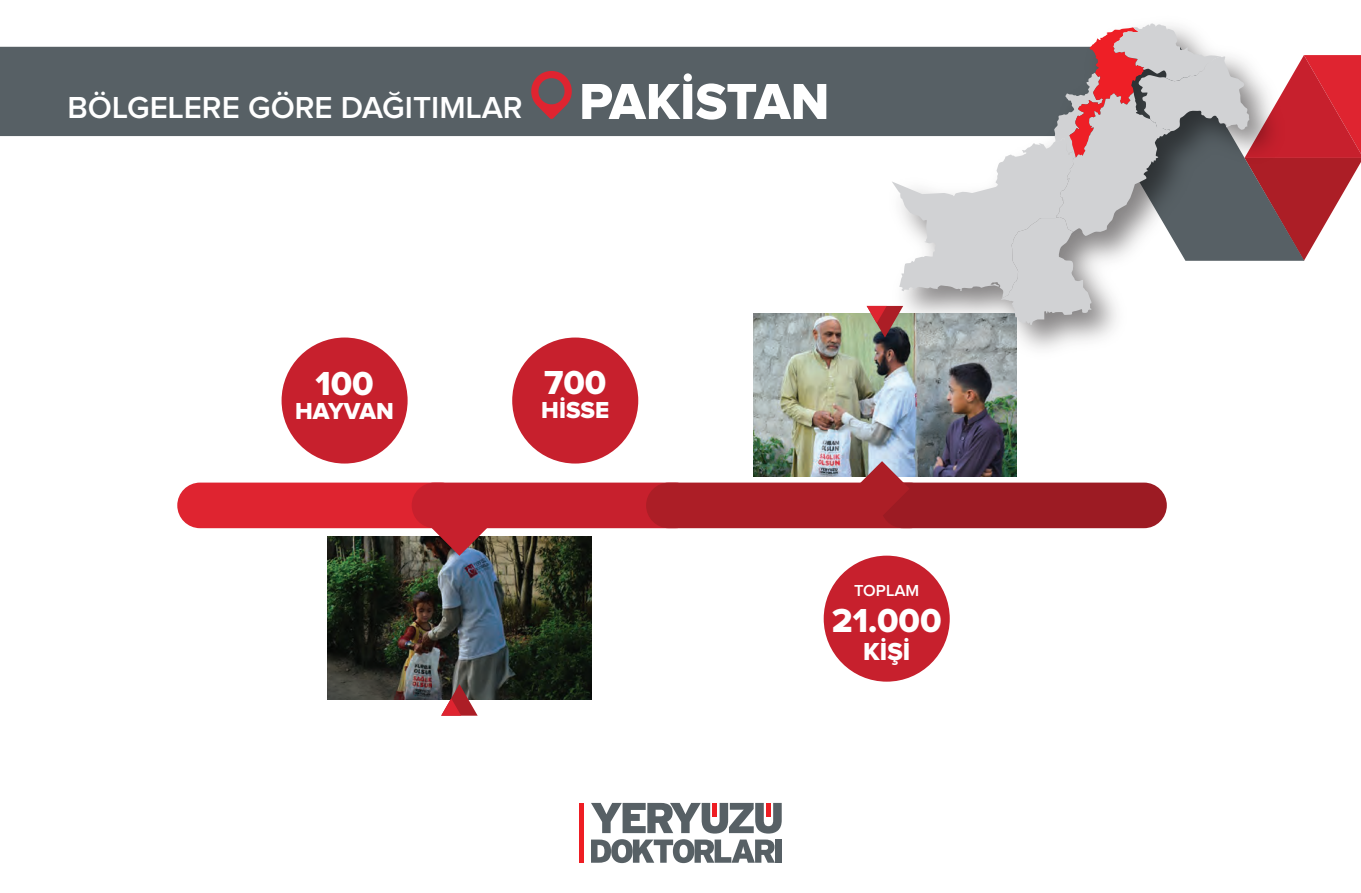
<style>
.page{position:relative;width:1361px;height:893px;background:#fff}
.page>*{position:absolute;margin:0;border:0;box-sizing:border-box;transform-origin:0 0}
.t1{font:34.5px "Proxima Nova Extrabld";color:#fff}
.t2{font:600 31.5px "Proxima Nova";color:#fff}
.t3{font:25.5px "Proxima Nova Extrabld";color:#fff}
.t4{font:24px "Proxima Nova Extrabld";color:#fff}
.t5{font:600 16.5px "Proxima Nova";color:#fff}
.s1{font-family:"Proxima Nova Extrabld";font-weight:400;font-size:52.5px}
</style>
<div class="page">
<div style="left:579px;top:803px;width:5px;height:60px;background:#ee1d23"></div>
<svg style="left:591px;top:803px;width:191px;height:60px"></svg>
<img style="left:328px;top:537px;width:263px;height:163px">
<svg style="left:441px;top:684px;width:37px;height:32px"></svg>
<div style="left:177px;top:483px;width:286px;height:45px;background:#df2430;border-radius:23px"></div>
<div style="left:412px;top:483px;width:286px;height:45px;background:#c7202d;border-radius:23px"></div>
<svg style="left:432px;top:528px;width:55px;height:28px"></svg>
<div style="left:646px;top:483px;width:286px;height:45px;background:#ac1e26;border-radius:23px"></div>
<div style="left:880px;top:483px;width:287px;height:45px;background:#9c1b23;border-radius:23px"></div>
<div style="left:823px;top:556px;width:126px;height:126px;background:#c7202d;border-radius:50%"></div>
<img style="left:753px;top:313px;width:263px;height:163px">
<svg style="left:854px;top:461px;width:55px;height:55px"></svg>
<div style="left:281px;top:338px;width:127px;height:126px;background:#c7202d;border-radius:50%"></div>
<div style="left:512px;top:338px;width:126px;height:126px;background:#c7202d;border-radius:50%"></div>
<div style="left:0;top:47px;width:866px;height:90px;background:#576065"></div>
<svg style="left:529px;top:69px;width:45px;height:50px"></svg>
<img style="left:875px;top:338px;width:223px;height:32px">
<svg style="left:866px;top:23px;width:495px;height:315px"></svg>
<p class="t2" style="left:68px;top:93px;width:763px">BÖLGELERE GÖRE DAĞITIMLAR <span class="s1">PAKİSTAN</span></p>
<p class="t1" style="left:315px;top:368px;width:60px">100</p>
<p class="t4" style="left:295px;top:400px;width:100px">HAYVAN</p>
<p class="t1" style="left:544px;top:366px;width:64px">700</p>
<p class="t4" style="left:541px;top:399px;width:70px">HİSSE</p>
<p class="t5" style="left:854px;top:582px;width:67px">TOPLAM</p>
<p class="t1" style="left:832px;top:604px;width:111px">21.000</p>
<p class="t3" style="left:863px;top:640px;width:49px">KİŞİ</p>
</div>
